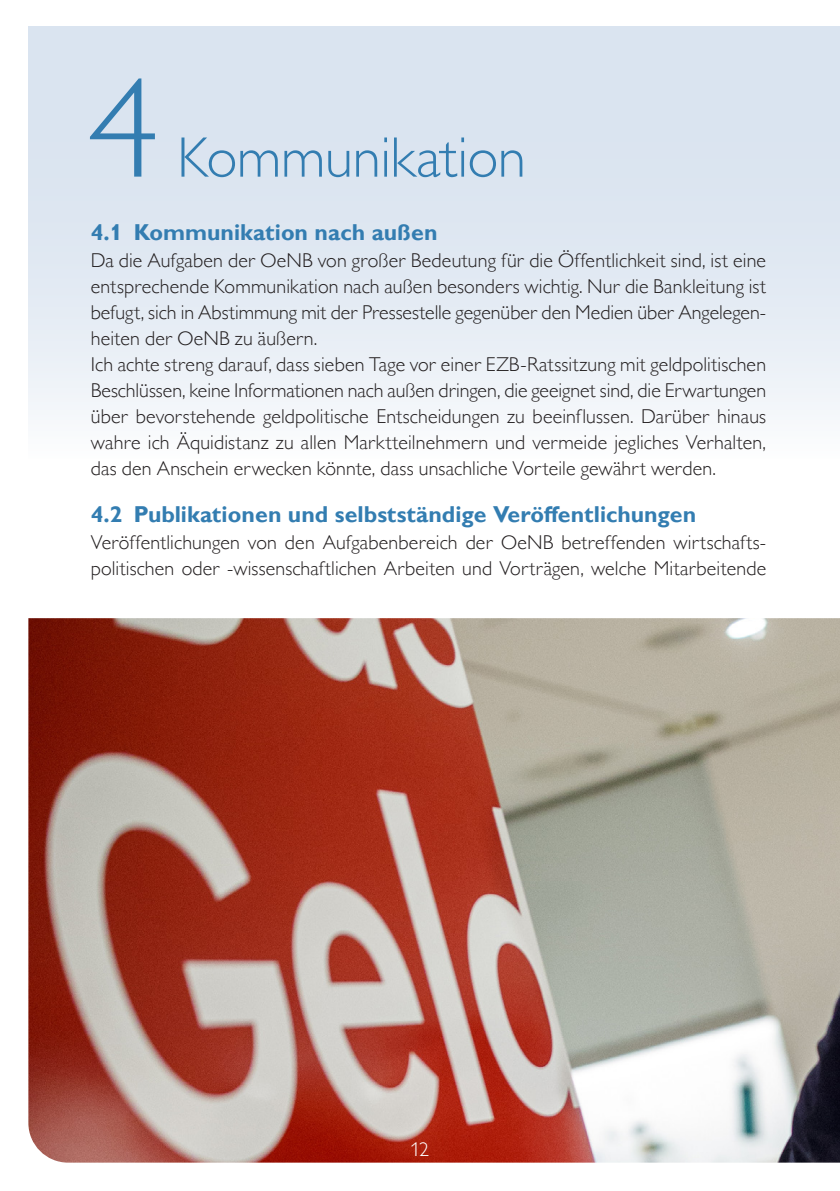
<style>
.page{position:relative;width:840px;height:1191px;background:#fff}
.page>*{position:absolute;margin:0;border:0;box-sizing:border-box;transform-origin:0 0}
.t1{font:300 142px "Gill Sans MT Pro";color:#337db1}
.t2{font:300 57.4px "Gill Sans MT Pro";letter-spacing:-.005em;color:#337db1}
.t3{font:700 23px "Gill Sans MT Pro";color:#337db1}
.t4{font:300 20px/26px "Gill Sans MT Pro";letter-spacing:.005em;color:#231f20}
.t5{font:300 20px "Gill Sans MT Pro";color:#fff}
</style>
<div class="page">
<div style="left:28px;top:26px;width:811px;height:433px;background:linear-gradient(to bottom,#d3dfed,#f4f7fa)"></div>
<img style="left:28px;top:618px;width:811px;height:544px">
<h1 class="t1" style="left:88px;top:44px;width:72px">4</h1>
<h2 class="t2" style="left:177px;top:123px;width:350px">Kommunikation</h2>
<p class="t3" style="left:91px;top:218px;width:348px">4.1 Kommunikation nach außen</p>
<p class="t4" style="left:91px;top:247px;width:676px">Da die Aufgaben der OeNB von großer Bedeutung für die Öffentlichkeit sind, ist eine entsprechende Kommunikation nach außen besonders wichtig. Nur die Bankleitung ist befugt, sich in Abstimmung mit der Pressestelle gegenüber den Medien über Angelegen&shy;heiten der OeNB zu äußern.<br>Ich achte streng darauf, dass sieben Tage vor einer EZB-Ratssitzung mit geldpolitischen Beschlüssen, keine Informationen nach außen dringen, die geeignet sind, die Erwartungen über bevorstehende geldpolitische Entscheidungen zu beeinflussen. Darüber hinaus wahre ich Äquidistanz zu allen Marktteilnehmern und vermeide jegliches Verhalten, das den Anschein erwecken könnte, dass unsachliche Vorteile gewährt werden.</p>
<p class="t3" style="left:91px;top:500px;width:606px">4.2 Publikationen und selbstständige Veröffentlichungen</p>
<p class="t4" style="left:91px;top:529px;width:676px">Veröffentlichungen von den Aufgabenbereich der OeNB betreffenden wirtschafts&shy;politischen oder -wissenschaftlichen Arbeiten und Vorträgen, welche Mitarbeitende</p>
<p class="t5" style="left:410px;top:1136px;width:20px">12</p>
</div>
